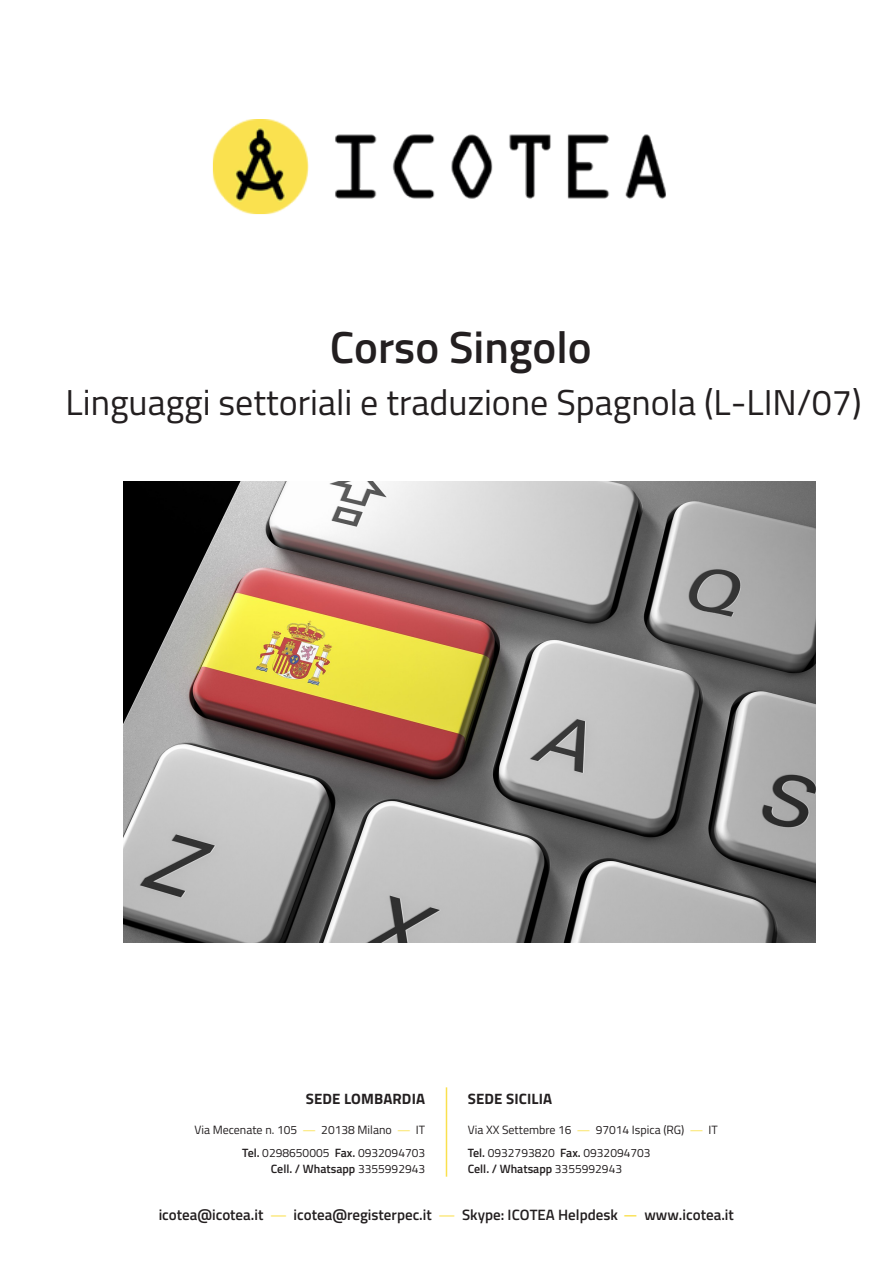
<style>
.page{position:relative;width:893px;height:1263px;background:#fff}
.page>*{position:absolute;margin:0;border:0;box-sizing:border-box;transform-origin:0 0}
.t1{font:600 45px "Titillium Web";color:#231f20}
.t2{font:36px "Titillium Web";color:#231f20}
.t3{font:600 15px "Titillium Web";color:#231f20}
.t4{font:700 15px "Titillium Web";letter-spacing:.01em;color:#231f20}
.t5{font:12px/22.5px "Titillium Web";color:#231f20;text-align:right}
.t6{font:600 12px "Titillium Web";color:#231f20}
.t7{font:700 12px "Titillium Web";color:#fae04e}
.s1{color:#fae04e}
.s2{font-weight:600}
.s3{font-weight:400}
.s4{font-weight:400;color:#fae04e}
</style>
<div class="page">
<img style="left:212px;top:119px;width:454px;height:96px">
<hr style="left:446px;top:1087px;width:1px;height:90px;background:#fae04e">
<img style="left:124px;top:482px;width:691px;height:461px">
<h1 class="t1" style="left:330px;top:314px;width:263px">Corso Singolo</h1>
<h2 class="t2" style="left:66px;top:376px;width:797px">Linguaggi settoriali e traduzione Spagnola (L-LIN/07)</h2>
<p class="t4" style="left:468px;top:1088px;width:86px">SEDE SICILIA</p>
<p class="t5" style="left:468px;top:1118px;width:252px;text-align:left">Via XX Settembre 16 <span class="s1">—</span> 97014 Ispica (RG) <span class="s1">—</span> IT<br><span class="s2">Tel.</span> 0932793820 <span class="s2">Fax.</span> 0932094703</p>
<p class="t6" style="left:468px;top:1160px;width:156px">Cell. / Whatsapp <span class="s3">3355992943</span></p>
<p class="t3" style="left:159px;top:1203px;width:461px">icotea@icotea.it <span class="s4">—</span> icotea@registerpec.it <span class="s4">—</span> Skype: ICOTEA Helpdesk</p>
<p class="t3" style="left:644px;top:1203px;width:91px">www.icotea.it</p>
<p class="t4" style="left:306px;top:1088px;width:121px">SEDE LOMBARDIA</p>
<p class="t5" style="left:194px;top:1118px;width:232px">Via Mecenate n. 105 <span class="s1">—</span> 20138 Milano <span class="s1">—</span> IT<br><span class="s2">Tel.</span> 0298650005 <span class="s2">Fax.</span> 0932094703</p>
<p class="t6" style="left:271px;top:1160px;width:156px">Cell. / Whatsapp <span class="s3">3355992943</span></p>
<p class="t7" style="left:624px;top:1205px;width:15px">—</p>
</div>
